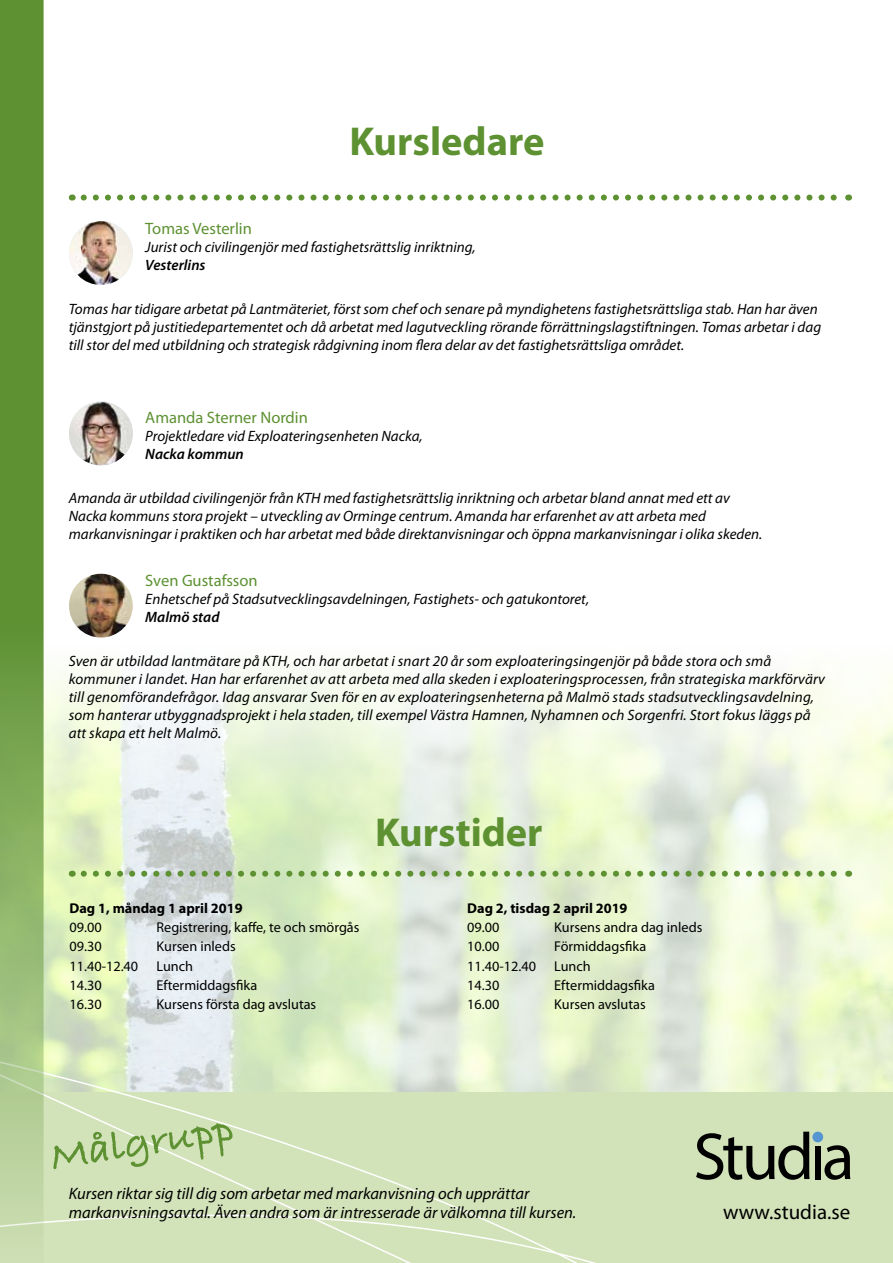
<style>
.page{position:relative;width:893px;height:1263px;background:#fff}
.page>*{position:absolute;margin:0;border:0;box-sizing:border-box;transform-origin:0 0}
.t1{font:700 40.5px "Myriad Pro";color:#5d9132}
.t2{font:21px "Myriad Pro";color:#000}
.t3{font:italic 16.5px/19.8px "Myriad Pro";color:#000}
.t4{font:16.5px "Myriad Pro";color:#5d9132}
.t5{font:italic 15px/18px "Myriad Pro";color:#000}
.t6{font:italic 600 15px "Myriad Pro";color:#000}
.t7{font:14.25px "Myriad Pro";color:#000}
.t8{font:700 14.25px "Myriad Pro";color:#000}
</style>
<div class="page">
<img style="left:44px;top:636px;width:849px;height:457px">
<div style="left:0;top:1093px;width:893px;height:170px;background:#d2e2b9"></div>
<svg style="left:767px;top:1132px;width:42px;height:48px"></svg>
<div style="left:815px;top:1146px;width:6px;height:33px;background:#000"></div>
<svg style="left:824px;top:1145px;width:26px;height:35px"></svg>
<div style="left:812px;top:1132px;width:11px;height:10px;background:#5595d1;border-radius:50%"></div>
<svg style="left:84px;top:195px;width:753px;height:6px"></svg>
<svg style="left:44px;top:1055px;width:723px;height:208px"></svg>
<svg style="left:53px;top:1123px;width:180px;height:46px"></svg>
<svg style="left:0;top:0;width:44px;height:1234px;background:#79a553"></svg>
<img style="left:69px;top:401px;width:64px;height:64px;border-radius:32px">
<img style="left:69px;top:221px;width:64px;height:64px;border-radius:32px">
<img style="left:69px;top:574px;width:64px;height:63px;border-radius:32px">
<svg style="left:84px;top:871px;width:758px;height:6px;background:#aec995"></svg>
<h1 class="t1" style="left:349px;top:115px;width:197px">Kursledare</h1>
<p class="t4" style="left:145px;top:218px;width:108px">Tomas Vesterlin</p>
<p class="t5" style="left:145px;top:237px;width:332px">Jurist och civilingenjör med fastighetsrättslig inriktning,</p>
<p class="t6" style="left:145px;top:255px;width:62px">Vesterlins</p>
<p class="t5" style="left:69px;top:300px;width:754px">Tomas har tidigare arbetat på Lantmäteriet, först som chef och senare på myndighetens fastighetsrättsliga stab. Han har även tjänstgjort på justitiedepartementet och då arbetat med lagutveckling rörande förrättningslagstiftningen. Tomas arbetar i dag till stor del med utbildning och strategisk rådgivning inom flera delar av det fastighetsrättsliga området.</p>
<p class="t4" style="left:145px;top:407px;width:164px">Amanda Sterner Nordin</p>
<p class="t5" style="left:145px;top:427px;width:279px">Projektledare vid Exploateringsenheten Nacka,</p>
<p class="t6" style="left:145px;top:444px;width:100px">Nacka kommun</p>
<p class="t5" style="left:69px;top:489px;width:695px">Amanda är utbildad civilingenjör från KTH med fastighetsrättslig inriktning och arbetar bland annat med ett av<br>Nacka kommuns stora projekt – utveckling av Orminge centrum. Amanda har erfarenhet av att arbeta med markanvisningar i praktiken och har arbetat med både direktanvisningar och öppna markanvisningar i olika skeden.</p>
<p class="t4" style="left:145px;top:570px;width:114px">Sven Gustafsson</p>
<p class="t5" style="left:145px;top:589px;width:445px">Enhetschef på Stadsutvecklingsavdelningen, Fastighets- och gatukontoret,</p>
<p class="t6" style="left:145px;top:607px;width:76px">Malmö stad</p>
<p class="t5" style="left:69px;top:652px;width:758px">Sven är utbildad lantmätare på KTH, och har arbetat i snart 20 år som exploateringsingenjör på både stora och små kommuner i landet. Han har erfarenhet av att arbeta med alla skeden i exploateringsprocessen, från strategiska markförvärv till genomförandefrågor. Idag ansvarar Sven för en av exploateringsenheterna på Malmö stads stadsutvecklingsavdelning, som hanterar utbyggnadsprojekt i hela staden, till exempel Västra Hamnen, Nyhamnen och Sorgenfri. Stort fokus läggs på att skapa ett helt Malmö.</p>
<h1 class="t1" style="left:375px;top:806px;width:169px">Kurstider</h1>
<p class="t8" style="left:70px;top:899px;width:175px">Dag 1, måndag 1 april 2019</p>
<p class="t7" style="left:70px;top:918px;width:34px">09.00</p>
<p class="t7" style="left:157px;top:918px;width:204px">Registrering, kaffe, te och smörgås</p>
<p class="t7" style="left:70px;top:938px;width:34px">09.30</p>
<p class="t7" style="left:157px;top:938px;width:81px">Kursen inleds</p>
<p class="t7" style="left:70px;top:957px;width:70px">11.40-12.40</p>
<p class="t7" style="left:157px;top:957px;width:38px">Lunch</p>
<p class="t7" style="left:70px;top:976px;width:34px">14.30</p>
<p class="t7" style="left:157px;top:976px;width:102px">Eftermiddagsfika</p>
<p class="t7" style="left:70px;top:995px;width:34px">16.30</p>
<p class="t7" style="left:157px;top:995px;width:161px">Kursens första dag avslutas</p>
<p class="t8" style="left:467px;top:899px;width:162px">Dag 2, tisdag 2 april 2019</p>
<p class="t7" style="left:467px;top:918px;width:34px">09.00</p>
<p class="t7" style="left:554px;top:918px;width:150px">Kursens andra dag inleds</p>
<p class="t7" style="left:467px;top:938px;width:34px">10.00</p>
<p class="t7" style="left:554px;top:938px;width:94px">Förmiddagsfika</p>
<p class="t7" style="left:467px;top:957px;width:70px">11.40-12.40</p>
<p class="t7" style="left:554px;top:957px;width:38px">Lunch</p>
<p class="t7" style="left:467px;top:976px;width:34px">14.30</p>
<p class="t7" style="left:554px;top:976px;width:102px">Eftermiddagsfika</p>
<p class="t7" style="left:467px;top:995px;width:34px">16.00</p>
<p class="t7" style="left:554px;top:995px;width:93px">Kursen avslutas</p>
<p class="t3" style="left:69px;top:1183px;width:509px">Kursen riktar sig till dig som arbetar med markanvisning och upprättar markanvisningsavtal. Även andra som är intresserade är välkomna till kursen.</p>
<h2 class="t2" style="left:723px;top:1199px;width:129px">www.studia.se</h2>
</div>
